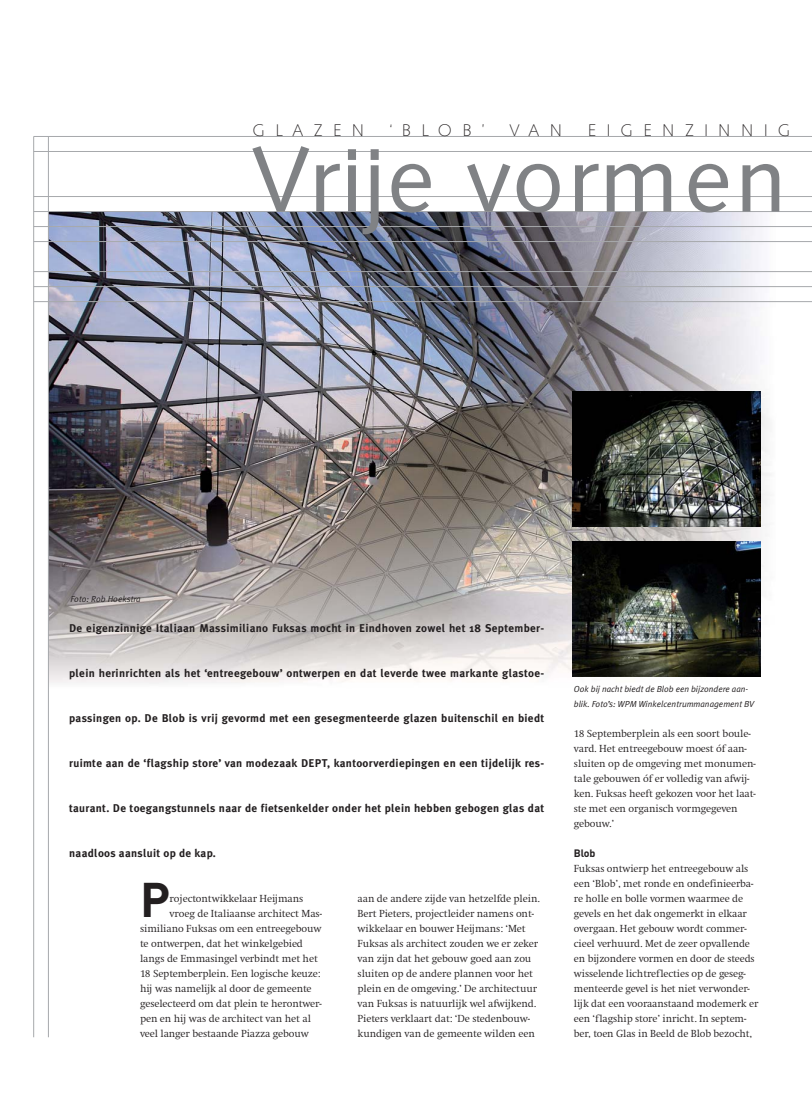
<style>
.page{position:relative;width:812px;height:1100px;background:#fff}
.page>*{position:absolute;margin:0;border:0;box-sizing:border-box;transform-origin:0 0}
.t1{font:96.25px "Saxony";letter-spacing:.01em;color:#808285}
.t2{font:700 48px "DIN";color:#231f20}
.t3{font:200 17.5px "Saxony";letter-spacing:.585em;color:#231f20}
.t4{font:700 11.25px "Meta Plus";letter-spacing:.025em;color:#231f20}
.t5{font:300 10.62px/15px "Swift";letter-spacing:-.01em;color:#231f20}
.t6{font:700 10.62px "DIN";color:#231f20}
.t7{font:italic 8.75px/15px "Meta Plus Normal";color:#231f20}
</style>
<div class="page">
<img style="left:49px;top:212px;width:727px;height:472px">
<hr style="left:34px;top:136px;width:777px;height:1px;background:#a7a9ac">
<hr style="left:34px;top:151px;width:777px;height:1px;background:#a7a9ac">
<hr style="left:34px;top:196px;width:777px;height:1px;background:#a7a9ac">
<hr style="left:34px;top:211px;width:777px;height:1px;background:#a7a9ac">
<hr style="left:34px;top:226px;width:777px;height:1px;background:#a7a9ac">
<hr style="left:34px;top:241px;width:777px;height:1px;background:#a7a9ac">
<hr style="left:34px;top:271px;width:777px;height:1px;background:#a7a9ac">
<hr style="left:34px;top:286px;width:777px;height:1px;background:#a7a9ac">
<hr style="left:34px;top:301px;width:777px;height:1px;background:#a7a9ac">
<hr style="left:33px;top:136px;width:1px;height:900px;background:#a7a9ac">
<hr style="left:48px;top:136px;width:1px;height:900px;background:#a7a9ac">
<img style="left:572px;top:541px;width:188px;height:135px">
<img style="left:572px;top:391px;width:188px;height:135px">
<h3 class="t3" style="left:253px;top:124px;width:113px">GLAZEN</h3>
<h3 class="t3" style="left:390px;top:124px;width:95px">‘BLOB’</h3>
<h3 class="t3" style="left:509px;top:124px;width:54px">VAN</h3>
<h3 class="t3" style="left:588px;top:124px;width:204px">EIGENZINNIG</h3>
<h1 class="t1" style="left:253px;top:142px;width:537px">Vrije vormen</h1>
<p class="t7" style="left:70px;top:592px;width:72px">Foto: Rob Hoekstra</p>
<p class="t4" style="left:69px;top:623px;width:476px">De eigenzinnige Italiaan Massimiliano Fuksas mocht in Eindhoven zowel het 18 September-</p>
<p class="t4" style="left:69px;top:668px;width:476px">plein herinrichten als het ‘entreegebouw’ ontwerpen en dat leverde twee markante glastoe-</p>
<p class="t4" style="left:69px;top:713px;width:476px">passingen op. De Blob is vrij gevormd met een gesegmenteerde glazen buitenschil en biedt</p>
<p class="t4" style="left:69px;top:758px;width:476px">ruimte aan de ‘flagship store’ van modezaak DEPT, kantoorverdiepingen en een tijdelijk res-</p>
<p class="t4" style="left:69px;top:803px;width:476px">taurant. De toegangstunnels naar de fietsenkelder onder het plein hebben gebogen glas dat</p>
<p class="t4" style="left:69px;top:848px;width:148px">naadloos aansluit op de kap.</p>
<h2 class="t2" style="left:140px;top:882px;width:32px">P</h2>
<p class="t5" style="left:169px;top:891px;width:135px">rojectontwikkelaar Heijmans</p>
<p class="t5" style="left:169px;top:906px;width:154px">vroeg de Italiaanse architect Mas-</p>
<p class="t5" style="left:140px;top:921px;width:183px">similiano Fuksas om een entreegebouw</p>
<p class="t5" style="left:140px;top:936px;width:164px">te ontwerpen, dat het winkelgebied</p>
<p class="t5" style="left:140px;top:951px;width:179px">langs de Emmasingel verbindt met het</p>
<p class="t5" style="left:140px;top:966px;width:182px">18 Septemberplein. Een logische keuze:</p>
<p class="t5" style="left:140px;top:981px;width:173px">hij was namelijk al door de gemeente</p>
<p class="t5" style="left:140px;top:996px;width:183px">geselecteerd om dat plein te herontwer-</p>
<p class="t5" style="left:140px;top:1011px;width:172px">pen en hij was de architect van het al</p>
<p class="t5" style="left:140px;top:1026px;width:170px">veel langer bestaande Piazza gebouw</p>
<p class="t5" style="left:357px;top:891px;width:184px">aan de andere zijde van hetzelfde plein.<br>Bert Pieters, projectleider namens ont&shy;wikkelaar en bouwer Heijmans: ‘Met Fuksas als architect zouden we er zeker van zijn dat het gebouw goed aan zou sluiten op de andere plannen voor het plein en de omgeving.’ De architectuur van Fuksas is natuurlijk wel afwijkend.<br>Pieters verklaart dat: ‘De stedenbouw&shy;kundigen van de gemeente wilden een</p>
<p class="t7" style="left:573px;top:682px;width:182px">Ook bij nacht biedt de Blob een bijzondere aan&shy;blik. Foto’s: WPM Winkelcentrummanagement BV</p>
<p class="t5" style="left:573px;top:726px;width:183px">18 Septemberplein als een soort boule&shy;vard. Het entreegebouw moest óf aan&shy;sluiten op de omgeving met monumen&shy;tale gebouwen óf er volledig van afwij&shy;ken. Fuksas heeft gekozen voor het laat&shy;ste met een organisch vormgegeven gebouw.’</p>
<p class="t6" style="left:573px;top:849px;width:23px">Blob</p>
<p class="t5" style="left:574px;top:861px;width:186px">Fuksas ontwierp het entreegebouw als een ‘Blob’, met ronde en ondefinieerba&shy;re holle en bolle vormen waarmee de gevels en het dak ongemerkt in elkaar overgaan. Het gebouw wordt commer&shy;cieel verhuurd. Met de zeer opvallende en bijzondere vormen en door de steeds wisselende lichtreflecties op de geseg&shy;menteerde gevel is het niet verwonder&shy;lijk dat een vooraanstaand modemerk er een ‘flagship store’ inricht. In septem&shy;ber, toen Glas in Beeld de Blob bezocht,</p>
</div>
